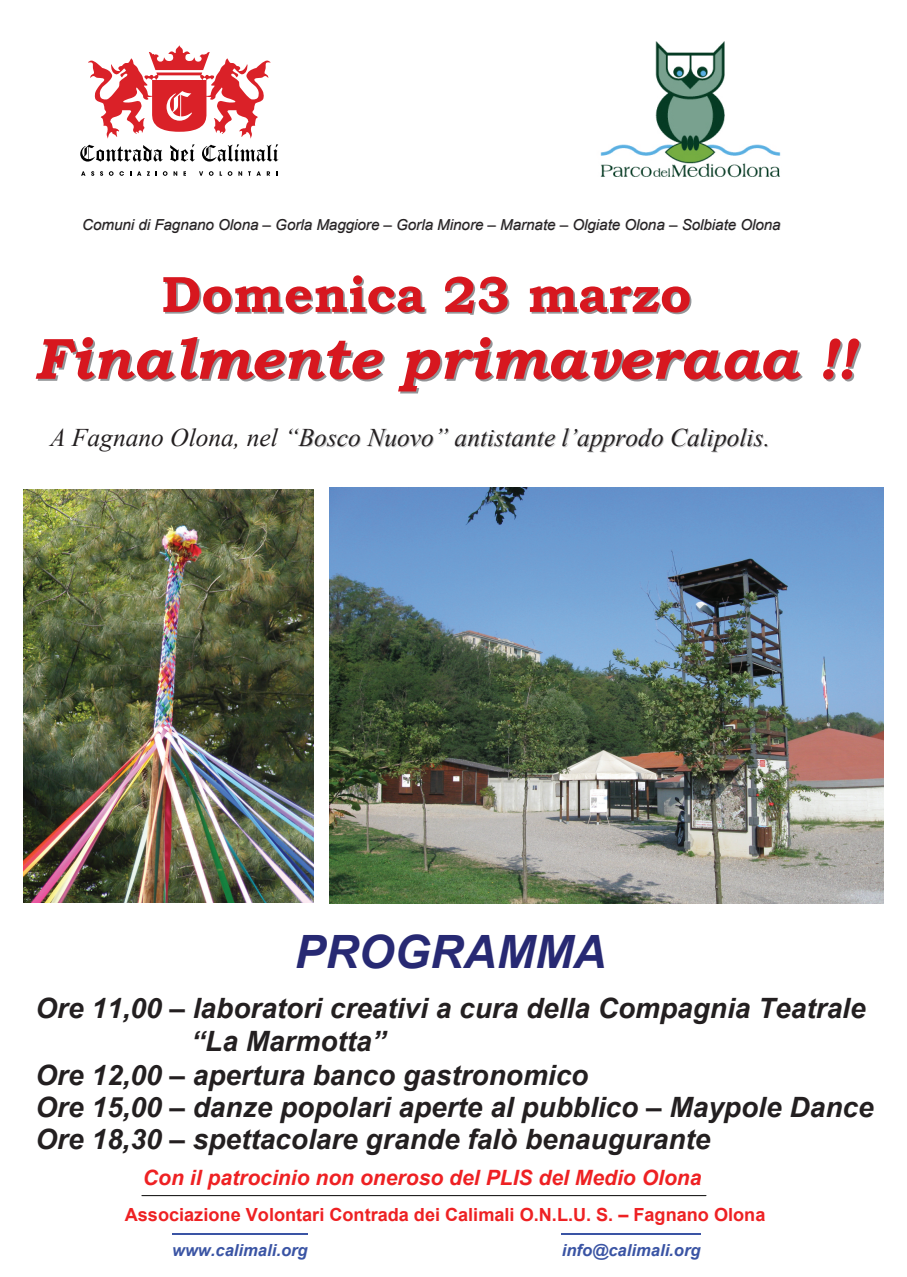
<style>
.page{position:relative;width:907px;height:1277px;background:#fff}
.page>*{position:absolute;margin:0;border:0;box-sizing:border-box;transform-origin:0 0}
.t1{font:italic 700 45.9px "Arial";color:#272973}
.t2{font:italic 700 28px "Arial";color:#231f20}
.t3{font:italic 25.4px "Times New Roman";color:#231f20}
.t4{font:italic 700 21.1px "Arial";color:#ee2123}
.t5{font:700 18.1px "Arial";color:#ee2123}
.t6{font:italic 700 16.6px "Arial";color:#3a54a4}
.t7{font:italic 15.1px "Arial";color:#231f20}
.s1{color:#c7c8ca}
</style>
<div class="page">
<img style="left:600px;top:41px;width:181px;height:137px">
<svg style="left:163px;top:275px;width:263px;height:39px"></svg>
<svg style="left:445px;top:276px;width:64px;height:39px"></svg>
<svg style="left:529px;top:286px;width:162px;height:28px"></svg>
<svg style="left:36px;top:337px;width:348px;height:44px"></svg>
<svg style="left:398px;top:337px;width:404px;height:56px"></svg>
<svg style="left:823px;top:338px;width:37px;height:43px"></svg>
<hr style="left:142px;top:1195px;width:563px;height:1px;background:#050504">
<hr style="left:172px;top:1233px;width:136px;height:1px;background:#3a54a4">
<hr style="left:561px;top:1233px;width:139px;height:1px;background:#3a54a4">
<img style="left:329px;top:487px;width:554px;height:416px">
<img style="left:23px;top:489px;width:290px;height:413px">
<svg style="left:81px;top:171px;width:4px;height:5px"></svg>
<svg style="left:91px;top:171px;width:3px;height:5px"></svg>
<svg style="left:100px;top:171px;width:3px;height:5px"></svg>
<svg style="left:109px;top:171px;width:4px;height:5px"></svg>
<svg style="left:119px;top:171px;width:5px;height:5px"></svg>
<svg style="left:137px;top:171px;width:4px;height:5px"></svg>
<svg style="left:147px;top:171px;width:3px;height:5px"></svg>
<svg style="left:163px;top:171px;width:4px;height:5px"></svg>
<svg style="left:173px;top:171px;width:4px;height:5px"></svg>
<svg style="left:183px;top:171px;width:3px;height:5px"></svg>
<svg style="left:199px;top:171px;width:4px;height:5px"></svg>
<svg style="left:209px;top:171px;width:4px;height:5px"></svg>
<svg style="left:219px;top:171px;width:13px;height:5px"></svg>
<svg style="left:238px;top:171px;width:4px;height:5px"></svg>
<svg style="left:248px;top:171px;width:22px;height:5px"></svg>
<svg style="left:80px;top:45px;width:198px;height:117px"></svg>
<p class="t7" style="left:83px;top:214px;width:699px"><span class="s1">C</span>o<span class="s1">m</span>uni di Fagnano <span class="s1">O</span>lona – <span class="s1">G</span>orla <span class="s1">M</span>aggiore – <span class="s1">G</span>orla <span class="s1">M</span>inore – <span class="s1">M</span>arnate – <span class="s1">O</span>lgiate <span class="s1">O</span>lona – Solbiate <span class="s1">O</span>lona</p>
<p class="t3" style="left:50px;top:420px;width:721px">A Fagnano Olona, nel “Bosco Nuovo” antistante l’approdo Calipolis.</p>
<h1 class="t1" style="left:294px;top:922px;width:313px">PROGRAMMA</h1>
<p class="t2" style="left:35px;top:989px;width:831px">Ore 11,00 – laboratori creativi a cura della Compagnia Teatrale</p>
<p class="t2" style="left:191px;top:1023px;width:196px">“La Marmotta”</p>
<p class="t2" style="left:35px;top:1056px;width:554px">Ore 12,00 – apertura banco gastronomico</p>
<p class="t2" style="left:35px;top:1089px;width:839px">Ore 15,00 – danze popolari aperte al pubblico – Maypole Dance</p>
<p class="t2" style="left:35px;top:1121px;width:676px">Ore 18,30 – spettacolare grande falò benaugurante</p>
<p class="t4" style="left:143px;top:1163px;width:560px">Con il patrocinio non oneroso del PLIS del Medio Olona</p>
<p class="t5" style="left:125px;top:1203px;width:641px">Associazione Volontari Contrada dei Calimali O.N.L.U. S. – Fagnano Olona</p>
<p class="t6" style="left:172px;top:1239px;width:137px">www.calimali.org</p>
<p class="t6" style="left:561px;top:1239px;width:140px">info@calimali.org</p>
</div>
